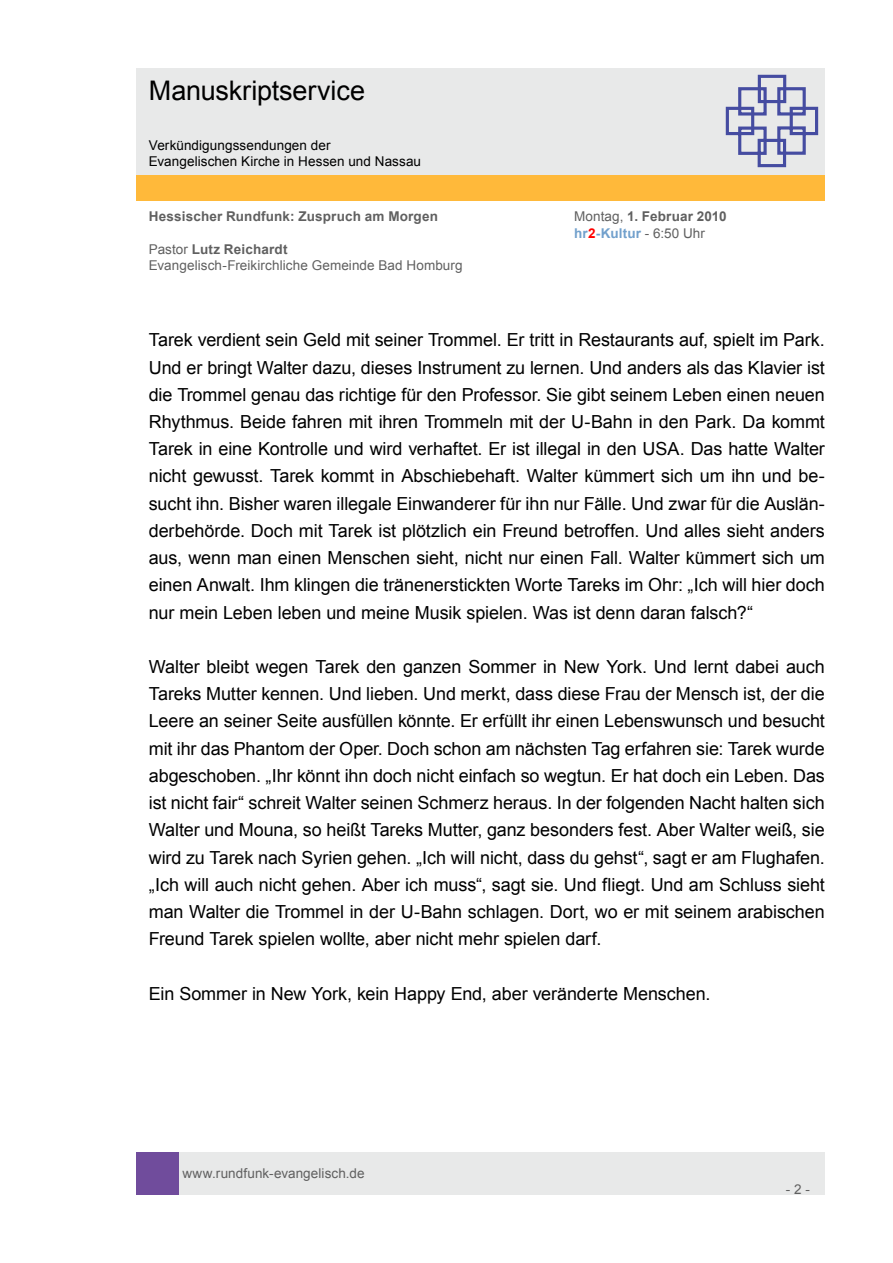
<style>
.page{position:relative;width:893px;height:1263px;background:#fff}
.page>*{position:absolute;margin:0;border:0;box-sizing:border-box;transform-origin:0 0}
.t1{font:27px "Arial";letter-spacing:-.005em;color:#000}
.t2{font:18px/27.2px "Arial";letter-spacing:-.005em;color:#000;text-align:justify}
.t3{font:13.5px/16.2px "Arial";letter-spacing:.005em;color:#606060}
.t4{font:13.5px/16.2px "Arial";letter-spacing:.005em;color:#000}
.t5{font:700 13.5px "Arial";letter-spacing:.015em;color:#606060}
.s1{font-weight:700}
.s2{font-weight:700;color:#71a0cc}
.s3{font-weight:700;color:#f00}
</style>
<div class="page">
<div style="left:179px;top:1152px;width:646px;height:43px;background:#e8e9e9"></div>
<div style="left:136px;top:1152px;width:43px;height:43px;background:#704c9c"></div>
<div style="left:136px;top:175px;width:689px;height:26px;background:#ffb93a"></div>
<div style="left:136px;top:68px;width:689px;height:106px;background:#e8e9e9"></div>
<svg style="left:725px;top:74px;width:94px;height:94px"></svg>
<h1 class="t1" style="left:149px;top:73px;width:218px">Manuskriptservice</h1>
<p class="t4" style="left:149px;top:137px;width:274px">Verkündigungssendungen der<br>Evangelischen Kirche in Hessen und Nassau</p>
<p class="t5" style="left:149px;top:208px;width:291px">Hessischer Rundfunk: Zuspruch am Morgen</p>
<p class="t3" style="left:574px;top:209px;width:154px">Montag, <span class="s1">1. Februar 2010 </span><span class="s2">hr</span><span class="s3">2</span><span class="s2">-Kultur</span> - 6:50 Uhr</p>
<p class="t3" style="left:149px;top:241px;width:315px">Pastor <span class="s1">Lutz Reichardt<br></span>Evangelisch-Freikirchliche Gemeinde Bad Homburg</p>
<p class="t2" style="left:149px;top:327px;width:678px">Tarek verdient sein Geld mit seiner Trommel. Er tritt in Restaurants auf, spielt im Park.<br>Und er bringt Walter dazu, dieses Instrument zu lernen. Und anders als das Klavier ist die Trommel genau das richtige für den Professor. Sie gibt seinem Leben einen neuen Rhythmus. Beide fahren mit ihren Trommeln mit der U-Bahn in den Park. Da kommt Tarek in eine Kontrolle und wird verhaftet. Er ist illegal in den USA. Das hatte Walter nicht gewusst. Tarek kommt in Abschiebehaft. Walter kümmert sich um ihn und be&shy;sucht ihn. Bisher waren illegale Einwanderer für ihn nur Fälle. Und zwar für die Auslän&shy;derbehörde. Doch mit Tarek ist plötzlich ein Freund betroffen. Und alles sieht anders aus, wenn man einen Menschen sieht, nicht nur einen Fall. Walter kümmert sich um einen Anwalt. Ihm klingen die tränenerstickten Worte Tareks im Ohr: „Ich will hier doch nur mein Leben leben und meine Musik spielen. Was ist denn daran falsch?“</p>
<p class="t2" style="left:149px;top:653px;width:677px">Walter bleibt wegen Tarek den ganzen Sommer in New York. Und lernt dabei auch Tareks Mutter kennen. Und lieben. Und merkt, dass diese Frau der Mensch ist, der die Leere an seiner Seite ausfüllen könnte. Er erfüllt ihr einen Lebenswunsch und besucht mit ihr das Phantom der Oper. Doch schon am nächsten Tag erfahren sie: Tarek wurde abgeschoben. „Ihr könnt ihn doch nicht einfach so wegtun. Er hat doch ein Leben. Das ist nicht fair“ schreit Walter seinen Schmerz heraus. In der folgenden Nacht halten sich Walter und Mouna, so heißt Tareks Mutter, ganz besonders fest. Aber Walter weiß, sie wird zu Tarek nach Syrien gehen. „Ich will nicht, dass du gehst“, sagt er am Flughafen. „Ich will auch nicht gehen. Aber ich muss“, sagt sie. Und fliegt. Und am Schluss sieht man Walter die Trommel in der U-Bahn schlagen. Dort, wo er mit seinem arabischen Freund Tarek spielen wollte, aber nicht mehr spielen darf.</p>
<p class="t2" style="left:149px;top:980px;width:563px">Ein Sommer in New York, kein Happy End, aber veränderte Menschen.</p>
<p class="t3" style="left:182px;top:1165px;width:184px">www.rundfunk-evangelisch.de</p>
<p class="t3" style="left:786px;top:1181px;width:26px">- 2 -</p>
</div>
